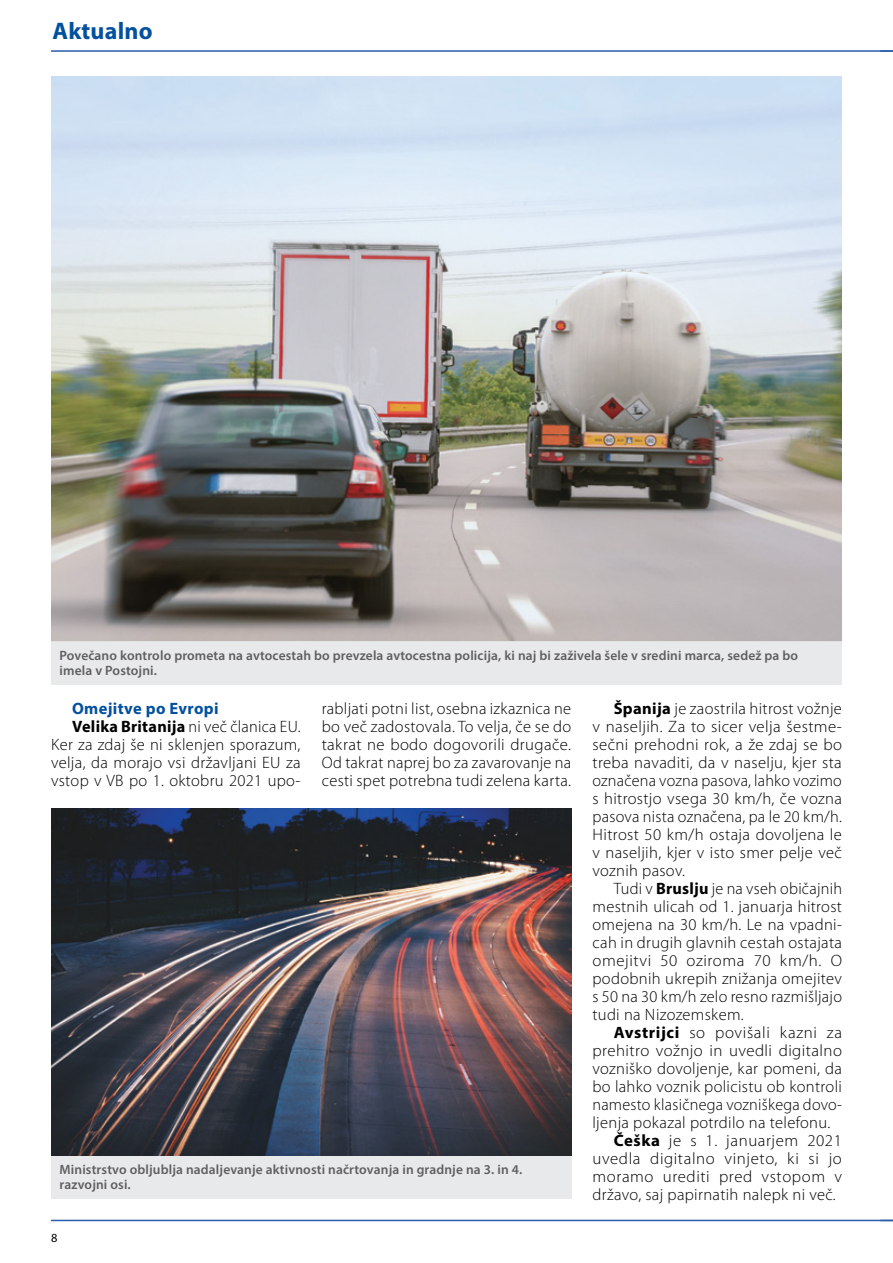
<style>
.page{position:relative;width:893px;height:1263px;background:#fff}
.page>*{position:absolute;margin:0;border:0;box-sizing:border-box;transform-origin:0 0}
.t1{font:700 24px "Myriad Pro";letter-spacing:.01em;color:#03509e}
.t2{font:300 16.5px/18px "Myriad Pro";letter-spacing:.02em;color:#000;text-align:justify}
.t3{font:700 16.5px "Myriad Pro";letter-spacing:.015em;color:#000}
.t4{font:300 16.5px "Myriad Pro";letter-spacing:.04em;color:#000}
.t5{font:700 16.5px "Myriad Pro";letter-spacing:.02em;color:#03509e}
.t6{font:600 13.5px/15px "Myriad Pro";letter-spacing:.01em;color:#4d4d4f}
.t7{font:12.3px "Myriad Pro";color:#000}
.s1{font-weight:700}
.s2{font-weight:300}
</style>
<div class="page">
<hr style="left:51px;top:1220px;width:842px;height:1px;background:#2a5caa">
<hr style="left:51px;top:50px;width:842px;height:2px;background:#2a5caa">
<svg style="left:880px;top:50px;width:13px;height:2px"></svg>
<img style="left:51px;top:77px;width:791px;height:564px">
<div style="left:51px;top:641px;width:791px;height:44px;background:#e6e7e8"></div>
<div style="left:51px;top:1155px;width:520px;height:44px;background:#e6e7e8"></div>
<img style="left:51px;top:808px;width:520px;height:347px">
<h1 class="t1" style="left:53px;top:16px;width:102px">Aktualno</h1>
<p class="t6" style="left:60px;top:648px;width:740px">Povečano kontrolo prometa na avtocestah bo prevzela avtocestna policija, ki naj bi zaživela šele v sredini marca, sedež pa bo imela v Postojni.</p>
<p class="t2" style="left:322px;top:699px;width:251px">rabljati potni list, osebna izkaznica ne bo več zadostovala. To velja, če se do takrat ne bodo dogovorili drugače.<br>Od takrat naprej bo za zavarovanje na cesti spet potrebna tudi zelena karta.</p>
<p class="t2" style="left:592px;top:699px;width:251px;text-indent:21px"><span class="s1">Španija</span> je zaostrila hitrost vožnje v naseljih. Za to sicer velja šestme&shy;sečni prehodni rok, a že zdaj se bo treba navaditi, da v naselju, kjer sta označena vozna pasova, lahko vozimo s hitrostjo vsega 30 km/h, če vozna pasova nista označena, pa le 20 km/h.<br>Hitrost 50 km/h ostaja dovoljena le v naseljih, kjer v isto smer pelje več voznih pasov.</p>
<p class="t2" style="left:592px;top:879px;width:251px;text-indent:21px">Tudi v <span class="s1">Bruslju</span> je na vseh običajnih mestnih ulicah od 1. januarja hitrost omejena na 30 km/h. Le na vpadni&shy;cah in drugih glavnih cestah ostajata omejitvi 50 oziroma 70 km/h. O podobnih ukrepih znižanja omejitev s 50 na 30 km/h zelo resno razmišljajo tudi na Nizozemskem.</p>
<p class="t4" style="left:614px;top:1023px;width:230px"><span class="s1">Avstrijci</span> so povišali kazni za</p>
<p class="t2" style="left:592px;top:1041px;width:251px">prehitro vožnjo in uvedli digitalno</p>
<p class="t2" style="left:592px;top:1059px;width:251px">vozniško dovoljenje, kar pomeni, da</p>
<p class="t2" style="left:592px;top:1077px;width:251px">bo lahko voznik policistu ob kontroli</p>
<p class="t2" style="left:592px;top:1095px;width:251px">namesto klasičnega vozniškega dovo-</p>
<p class="t2" style="left:592px;top:1113px;width:239px">ljenja pokazal potrdilo na telefonu.</p>
<p class="t2" style="left:614px;top:1131px;width:230px"><span class="s1">Češka</span> je s 1. januarjem 2021</p>
<p class="t2" style="left:592px;top:1149px;width:251px">uvedla digitalno vinjeto, ki si jo</p>
<p class="t2" style="left:592px;top:1167px;width:251px">moramo urediti pred vstopom v</p>
<p class="t2" style="left:592px;top:1185px;width:245px">državo, saj papirnatih nalepk ni več.</p>
<p class="t5" style="left:72px;top:697px;width:148px">Omejitve po Evropi</p>
<p class="t3" style="left:72px;top:715px;width:230px">Velika Britanija <span class="s2">ni več članica EU.</span></p>
<p class="t2" style="left:51px;top:735px;width:251px">Ker za zdaj še ni sklenjen sporazum,</p>
<p class="t2" style="left:51px;top:753px;width:251px">velja, da morajo vsi državljani EU za</p>
<p class="t2" style="left:51px;top:771px;width:251px">vstop v VB po 1. oktobru 2021 upo-</p>
<p class="t6" style="left:60px;top:1162px;width:464px">Ministrstvo obljublja nadaljevanje aktivnosti načrtovanja in gradnje na 3. in 4. razvojni osi.</p>
<p class="t7" style="left:51px;top:1230px;width:8px">8</p>
</div>
